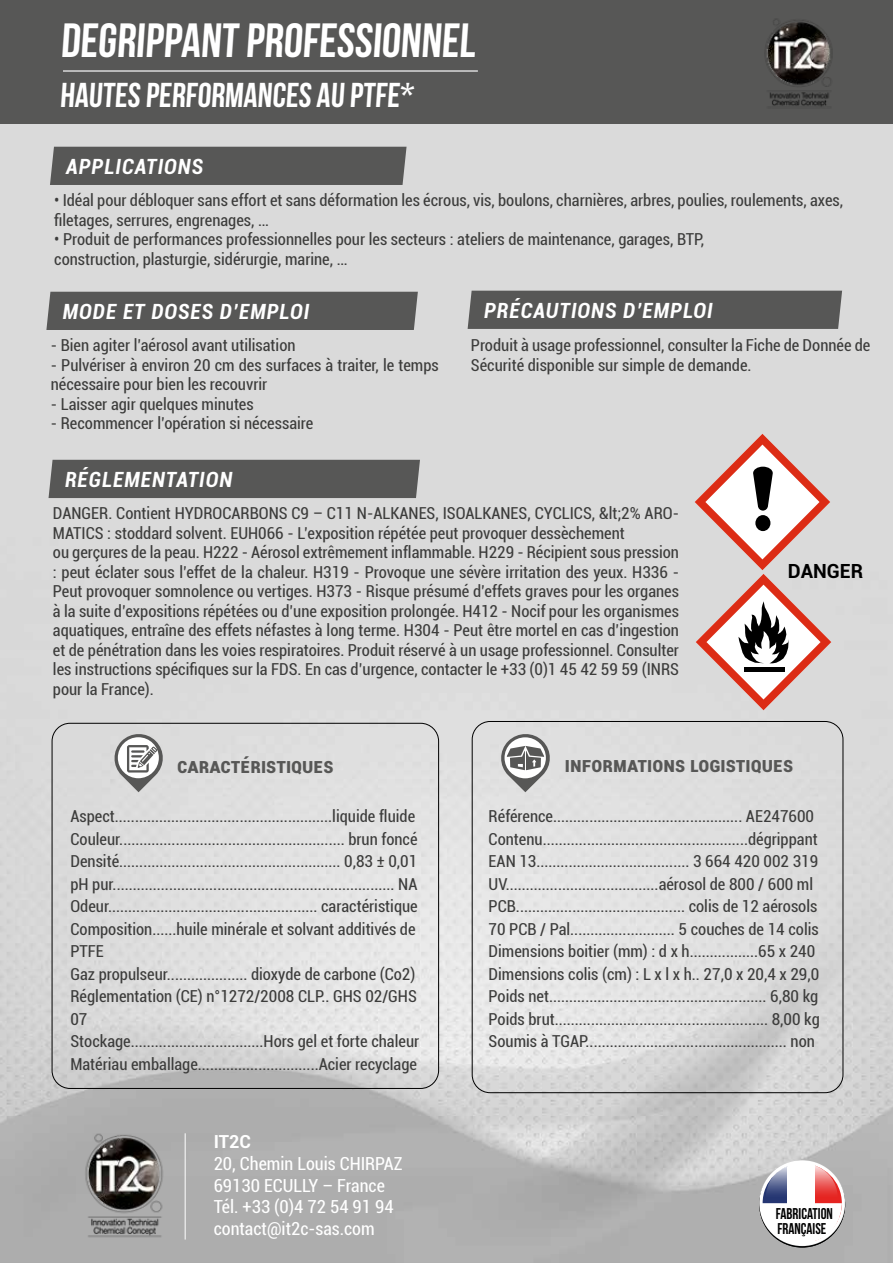
<style>
.page{position:relative;width:893px;height:1263px;background:#fff}
.page>*{position:absolute;margin:0;border:0;box-sizing:border-box;transform-origin:0 0}
.t1{font:700 48px "Bebas Neue";color:#fff}
.t2{font:700 34.5px "Bebas Neue";color:#fff}
.t3{font:italic 700 condensed 21px "Roboto";letter-spacing:.05em;color:#fff}
.t4{font:700 condensed 21px "Roboto";color:#575756}
.t5{font:700 19.5px "Roboto";color:#000}
.t6{font:condensed 18px/21.6px "Roboto";color:#fff}
.t7{font:700 18px "Roboto";color:#fff}
.t8{font:condensed 16.5px/22.5px "Roboto";color:#3c3c3b}
.t9{font:15.6px/14.7px "Bebas Neue";color:#000;scale:.95 1}
</style>
<div class="page">
<img style="left:0;top:410px;width:893px;height:853px">
<svg style="left:759px;top:1160px;width:86px;height:86px"></svg>
<svg style="left:761px;top:1163px;width:82px;height:81px"></svg>
<div style="left:0;top:0;width:893px;height:410px;background:#dadada"></div>
<div style="left:0;top:0;width:893px;height:123px;background:#575756"></div>
<svg style="left:112px;top:732px;width:53px;height:60px"></svg>
<div style="left:472px;top:721px;width:371px;height:372px;border:1px solid #000;border-radius:18px"></div>
<div style="left:50px;top:147px;width:357px;height:38px;background:#575756"></div>
<div style="left:46px;top:292px;width:372px;height:38px;background:#575756"></div>
<div style="left:49px;top:460px;width:371px;height:38px;background:#575756"></div>
<div style="left:468px;top:291px;width:374px;height:38px;background:#575756"></div>
<svg style="left:499px;top:732px;width:53px;height:60px"></svg>
<hr style="left:185px;top:1133px;width:1px;height:106px;background:#fff">
<hr style="left:63px;top:70px;width:415px;height:2px;background:#dadada">
<svg style="left:695px;top:434px;width:136px;height:276px"></svg>
<img style="left:766px;top:19px;width:67px;height:88px">
<img style="left:65px;top:1125px;width:120px;height:120px">
<h1 class="t1" style="left:60px;top:14px;width:420px">DEGRIPPANT PROFESSIONNEL</h1>
<h2 class="t2" style="left:60px;top:76px;width:357px">HAUTES PERFORMANCES AU PTFE*</h2>
<p class="t3" style="left:66px;top:152px;width:139px">APPLICATIONS</p>
<p class="t8" style="left:54px;top:190px;width:790px;line-height:19.5px">• Idéal pour débloquer sans effort et sans déformation les écrous, vis, boulons, charnières, arbres, poulies, roulements, axes, filetages, serrures, engrenages, …</p>
<p class="t8" style="left:54px;top:229px;width:651px;line-height:19.5px">• Produit de performances professionnelles pour les secteurs : ateliers de maintenance, garages, BTP, construction, plasturgie, sidérurgie, marine, …</p>
<p class="t3" style="left:63px;top:297px;width:248px">MODE ET DOSES D’EMPLOI</p>
<p class="t8" style="left:51px;top:334px;width:246px">- Bien agiter l’aérosol avant utilisation</p>
<p class="t8" style="left:51px;top:355px;width:389px;line-height:19.5px">- Pulvériser à environ 20 cm des surfaces à traiter, le temps nécessaire pour bien les recouvrir</p>
<p class="t8" style="left:51px;top:392px;width:204px">- Laisser agir quelques minutes</p>
<p class="t8" style="left:51px;top:412px;width:264px">- Recommencer l’opération si nécessaire</p>
<p class="t3" style="left:65px;top:465px;width:169px">RÉGLEMENTATION</p>
<p class="t3" style="left:484px;top:296px;width:230px">PRÉCAUTIONS D’EMPLOI</p>
<p class="t8" style="left:471px;top:335px;width:401px;line-height:19.5px">Produit à usage professionnel, consulter la Fiche de Donnée de<br>Sécurité disponible sur simple de demande.</p>
<p class="t8" style="left:53px;top:503px;width:628px;line-height:19.5px">DANGER. Contient HYDROCARBONS C9 – C11 N-ALKANES, ISOALKANES, CYCLICS, &amp;lt;2% ARO-MATICS : stoddard solvent. EUH066 - L’exposition répétée peut provoquer dessèchement<br>ou gerçures de la peau. H222 - Aérosol extrêmement inflammable. H229 - Récipient sous pression : peut éclater sous l’effet de la chaleur. H319 - Provoque une sévère irritation des yeux. H336 - Peut provoquer somnolence ou vertiges. H373 - Risque présumé d’effets graves pour les organes à la suite d’expositions répétées ou d’une exposition prolongée. H412 - Nocif pour les organismes aquatiques, entraîne des effets néfastes à long terme. H304 - Peut être mortel en cas d’ingestion et de pénétration dans les voies respiratoires. Produit réservé à un usage professionnel. Consulter les instructions spécifiques sur la FDS. En cas d’urgence, contacter le +33 (0)1 45 42 59 59 (INRS pour la France).</p>
<p class="t5" style="left:788px;top:557px;width:77px">DANGER</p>
<p class="t4" style="left:177px;top:751px;width:158px">CARACTÉRISTIQUES</p>
<p class="t4" style="left:565px;top:750px;width:230px">INFORMATIONS LOGISTIQUES</p>
<p class="t8" style="left:70px;top:804px;width:350px">Aspect......................................................liquide fluide Couleur........................................................ brun foncé Densité....................................................... 0,83 ± 0,01 pH pur...................................................................... NA Odeur.................................................... caractéristique Composition......huile minérale et solvant additivés de PTFE<br>Gaz propulseur.................... dioxyde de carbone (Co2)<br>Réglementation (CE) n°1272/2008 CLP.. GHS 02/GHS 07<br>Stockage.................................Hors gel et forte chaleur Matériau emballage..............................Acier recyclage</p>
<p class="t8" style="left:489px;top:804px;width:333px">Référence............................................... AE247600<br>Contenu...................................................dégrippant EAN 13...................................... 3 664 420 002 319<br>UV......................................aérosol de 800 / 600 ml PCB.......................................... colis de 12 aérosols 70 PCB / Pal.......................... 5 couches de 14 colis Dimensions boitier (mm) : d x h.................65 x 240<br>Dimensions colis (cm) : L x l x h.. 27,0 x 20,4 x 29,0<br>Poids net...................................................... 6,80 kg Poids brut..................................................... 8,00 kg Soumis à TGAP.................................................. non</p>
<p class="t7" style="left:214px;top:1129px;width:39px">IT2C</p>
<p class="t6" style="left:214px;top:1152px;width:191px">20, Chemin Louis CHIRPAZ<br>69130 ECULLY – France<br>Tél. +33 (0)4 72 54 91 94 contact@it2c-sas.com</p>
<p class="t9" style="left:776px;top:1206px;width:62px">FABRICATION<br>FRANÇAISE</p>
</div>
